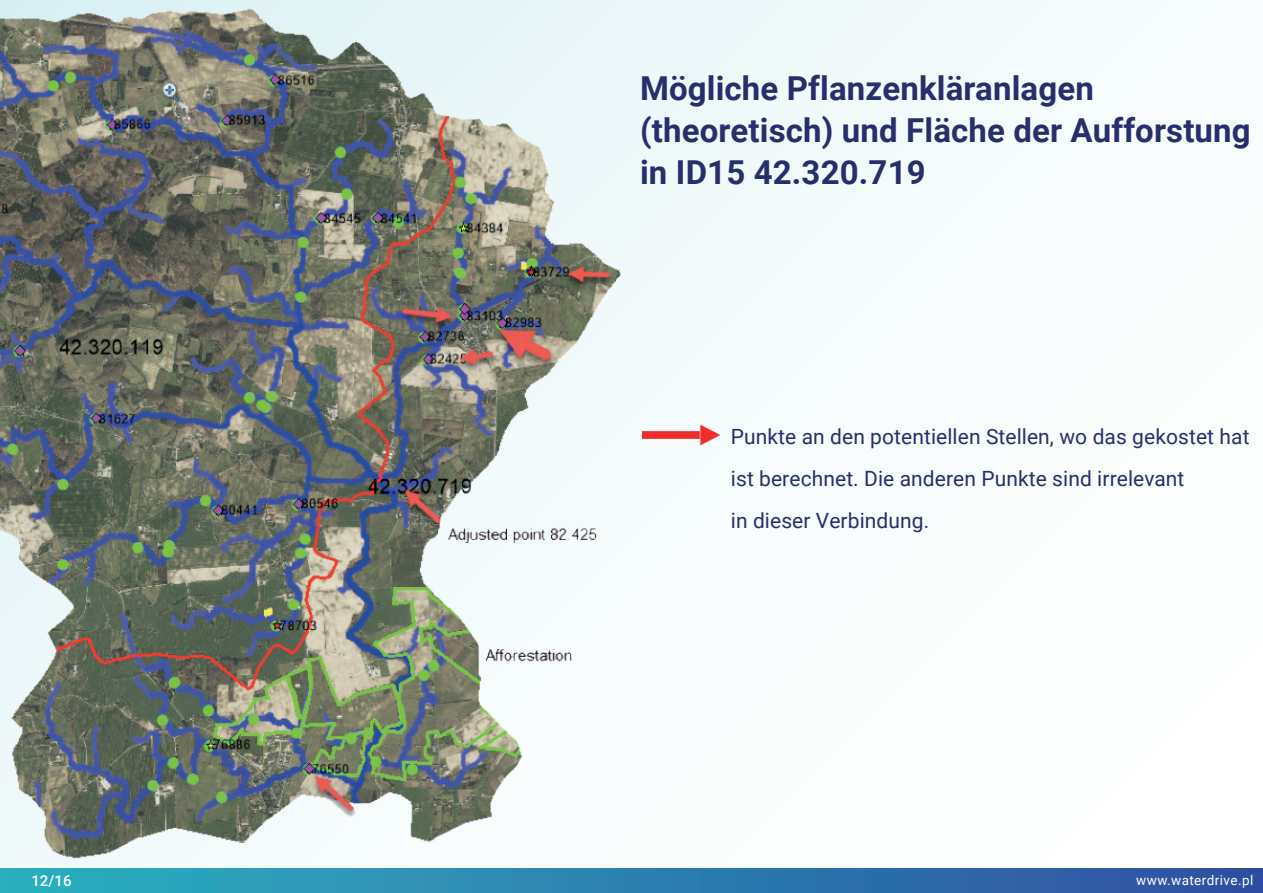
<style>
.page{position:relative;width:1263px;height:893px;background:#fff}
.page>*{position:absolute;margin:0;border:0;box-sizing:border-box;transform-origin:0 0}
.t1{font:700 33px/42px "Roboto";letter-spacing:.005em;color:#262f6b}
.t2{font:21px/42px "Roboto";letter-spacing:.005em;color:#262f6b}
.t3{font:500 15px "Roboto";color:#fff}
.t4{font:13.5px "Roboto";letter-spacing:.03em;color:#fff}
</style>
<div class="page">
<div style="left:0;top:0;width:1108px;height:468px;background:#f4fbfc"></div>
<div style="left:0;top:868px;width:1263px;height:25px;background:linear-gradient(to right,#2bb2c0,#2f4ea1)"></div>
<img style="left:0;top:1px;width:640px;height:869px">
<img style="left:642px;top:425px;width:78px;height:21px">
<h1 class="t1" style="left:640px;top:66px;width:612px">Mögliche Pflanzenkläranlagen (theoretisch) und Fläche der Aufforstung in ID15 42.320.719</h1>
<p class="t2" style="left:731px;top:415px;width:520px">Punkte an den potentiellen Stellen, wo das gekostet hat ist berechnet. Die anderen Punkte sind irrelevant<br>in dieser Verbindung.</p>
<p class="t3" style="left:31px;top:870px;width:42px">12/16</p>
<p class="t4" style="left:1136px;top:871px;width:119px">www.waterdrive.pl</p>
</div>
